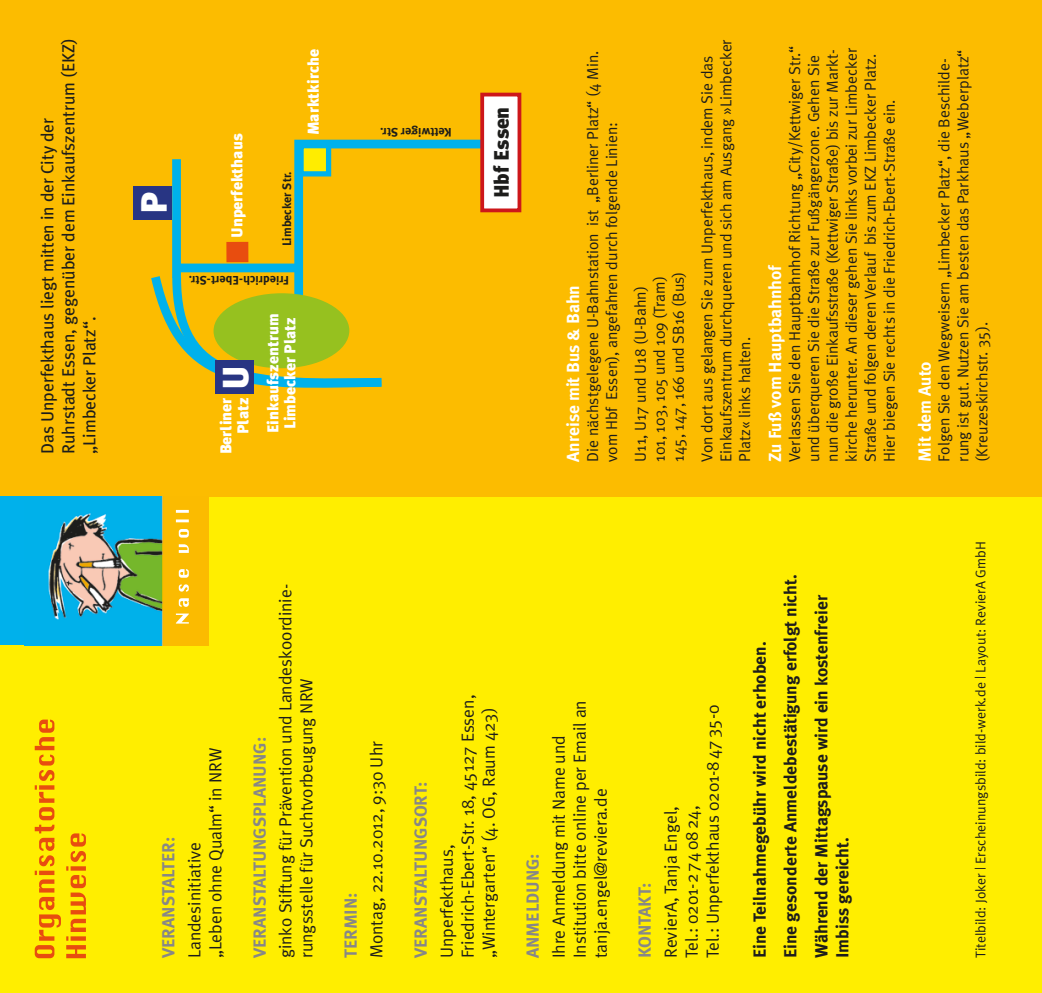
<style>
.page{position:relative;width:1042px;height:993px;background:#fff}
.page>*{position:absolute;margin:0;border:0;box-sizing:border-box;transform-origin:0 0}
.t1{font:900 36.57px "Meta Plus";color:#fff}
.t2{font:900 20.82px "Meta Plus";color:#1d1d1b}
.t3{font:17.5px/21px "Meta Plus Normal";color:#1d1d1b}
.t4{font:700 17.5px/31px "Meta Plus";color:#1d1d1b}
.t5{font:17.5px/21px "Meta Plus";color:#1d1d1b}
.t6{font:700 17.5px "Meta Plus";color:#878787}
.t7{font:700 17.5px "Meta Plus";color:#fff}
.t8{font:15.75px/18.9px "Meta Plus Normal";color:#1d1d1b}
.t9{font:900 15.75px/17.2px "Meta Plus";color:#fff;text-align:right}
.t10{font:14px "Meta Plus Normal";color:#1d1d1b}
.t11{font:700 12.25px "Meta Plus";color:#1d1d1b}
</style>
<div class="page">
<div style="left:0;top:496px;width:1042px;height:496px;background:#fe0"></div>
<div style="left:0;top:0;width:1042px;height:496px;background:#fcbc00"></div>
<svg style="left:35px;top:719px;width:51px;height:238px"></svg>
<div style="left:482px;top:94px;width:37px;height:116px;background:#fff"></div>
<div style="left:480px;top:93px;width:41px;height:119px;border:4px solid #cd171a"></div>
<div style="left:134px;top:186px;width:38px;height:34px;background:#283583"></div>
<div style="left:215px;top:360px;width:38px;height:34px;background:#283583"></div>
<svg style="left:151px;top:135px;width:349px;height:258px"></svg>
<div style="left:172px;top:159px;width:9px;height:119px;background:#00b1eb"></div>
<div style="left:180px;top:263px;width:115px;height:9px;background:#00b1eb"></div>
<div style="left:0;top:496px;width:208px;height:149px;background:#00b1eb"></div>
<img style="left:48px;top:496px;width:160px;height:149px">
<svg style="left:176px;top:509px;width:13px;height:114px"></svg>
<p class="t5" style="left:37px;top:454px;width:417px;rotate:-90deg">Das Unperfekthaus liegt mitten in der City der<br>Ruhrstadt Essen, gegenüber dem Einkaufszentrum (EKZ) „Limbecker Platz“.</p>
<h1 class="t1" style="left:133px;top:214px;width:20px;rotate:-90deg">P</h1>
<p class="t9" style="left:228px;top:238px;width:106px;rotate:-90deg">U nperfekthaus</p>
<p class="t11" style="left:280px;top:246px;width:76px;rotate:-90deg">Limbecker Str.</p>
<p class="t11" style="left:289px;top:287px;width:102px;rotate:-180deg">Friedrich-Ebert-Str.</p>
<p class="t9" style="left:305px;top:135px;width:87px;rotate:-90deg">Marktkirche</p>
<h1 class="t1" style="left:214px;top:389px;width:21px;rotate:-90deg">U</h1>
<p class="t9" style="left:217px;top:454px;width:58px;rotate:-90deg">Berliner<br>Platz</p>
<p class="t9" style="left:264px;top:432px;width:120px;text-align:left;rotate:-90deg">Einkaufszentrum<br>Limbecker Platz</p>
<p class="t11" style="left:452px;top:139px;width:73px;rotate:-180deg">Kettwiger Str.</p>
<h2 class="t2" style="left:489px;top:198px;width:93px;rotate:-90deg">Hbf Essen</h2>
<p class="t8" style="left:583px;top:461px;width:412px;rotate:-90deg">Die nächstgelegene U-Bahnstation ist „Berliner Platz“ (4 Min. vom Hbf Essen), angefahren durch folgende Linien:</p>
<p class="t7" style="left:563px;top:461px;width:178px;rotate:-90deg">Anreise mit Bus &amp; Bahn</p>
<p class="t8" style="left:631px;top:461px;width:192px;rotate:-90deg">U11, U17 und U18 (U-Bahn)<br>101, 103, 105 und 109 (Tram)<br>145, 147, 166 und SB16 (Bus)</p>
<p class="t8" style="left:697px;top:461px;width:424px;rotate:-90deg">Von dort aus gelangen Sie zum Unperfekthaus, indem Sie das<br>Einkaufszentrum durchqueren und sich am Ausgang »Limbecker<br>Platz« links halten.</p>
<p class="t8" style="left:785px;top:461px;width:417px;rotate:-90deg">Verlassen Sie den Hauptbahnhof Richtung „City/Kettwiger Str.“ und überqueren Sie die Straße zur Fußgängerzone. Gehen Sie nun die große Einkaufsstraße (Kettwiger Straße) bis zur Markt&shy;kirche herunter. An dieser gehen Sie links vorbei zur Limbecker Straße und folgen deren Verlauf bis zum EKZ Limbecker Platz.<br>Hier biegen Sie rechts in die Friedrich-Ebert-Straße ein.</p>
<p class="t7" style="left:765px;top:461px;width:199px;rotate:-90deg">Zu Fuß vom H auptbahnhof</p>
<p class="t8" style="left:934px;top:461px;width:414px;rotate:-90deg">Folgen Sie den Wegweisern „Limbecker Platz“, die Beschilde&shy;rung ist gut. Nutzen Sie am besten das Parkhaus „Weberplatz“ (Kreuzeskirchstr. 35).</p>
<p class="t7" style="left:914px;top:461px;width:102px;rotate:-90deg">Mit dem Auto</p>
<p class="t6" style="left:158px;top:957px;width:123px;rotate:-90deg">Veranstalter:</p>
<p class="t3" style="left:184px;top:957px;width:212px;rotate:-90deg">Landesinitiative<br>„Leben ohne Qualm“ in NRW</p>
<p class="t6" style="left:249px;top:957px;width:222px;rotate:-90deg">Veranstaltungsplanung:</p>
<p class="t3" style="left:275px;top:957px;width:375px;rotate:-90deg">ginko Stiftung für Prävention und Landeskoordinie&shy;rungsstelle für Suchtvorbeugung NRW</p>
<p class="t6" style="left:340px;top:957px;width:67px;rotate:-90deg">Termin:</p>
<p class="t3" style="left:366px;top:957px;width:218px;rotate:-90deg">Montag, 22.10.2012, 9:30 Uhr</p>
<p class="t6" style="left:410px;top:957px;width:178px;rotate:-90deg">Veranstaltungsort:</p>
<p class="t3" style="left:436px;top:957px;width:265px;rotate:-90deg">Unperfekthaus,<br>Friedrich-Ebert-Str. 18, 45127 Essen, „Wintergarten“ (4. OG, Raum 423)</p>
<p class="t6" style="left:522px;top:957px;width:106px;rotate:-90deg">Anmeldung:</p>
<p class="t3" style="left:548px;top:957px;width:259px;rotate:-90deg">Ihre Anmeldung mit Name und<br>Institution bitte online per Email an tanja.engel@reviera.de</p>
<p class="t6" style="left:634px;top:957px;width:77px;rotate:-90deg">Kontakt:</p>
<p class="t3" style="left:660px;top:957px;width:255px;rotate:-90deg">RevierA, Tanja Engel,<br>Tel.: 0201-2 74 08 24,<br>Tel.: Unperfekthaus 0201-8 47 35-0</p>
<p class="t4" style="left:744px;top:957px;width:385px;rotate:-90deg">Eine Teilnahmegebühr wird nicht erhoben.<br>Eine gesonderte Anmeldebestätigung erfolgt nicht.<br>Während der Mittagspause wird ein kostenfreier</p>
<p class="t4" style="left:827px;top:957px;width:122px;rotate:-90deg">I mbiss gereicht.</p>
<p class="t10" style="left:972px;top:957px;width:418px;rotate:-90deg">Titelbild: Joker | Erscheinungsbild: bild-werk.de | Layout: RevierA GmbH</p>
</div>
